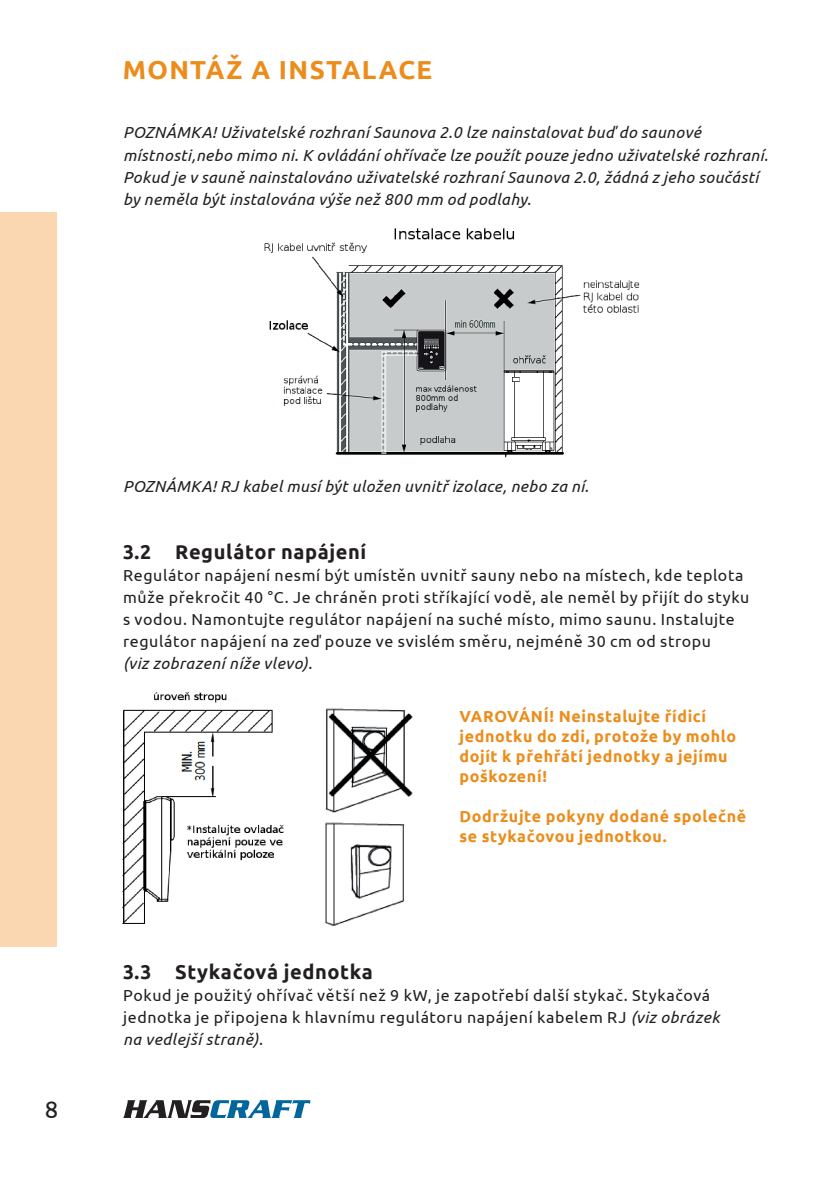
<style>
.page{position:relative;width:840px;height:1191px;background:#fff}
.page>*{position:absolute;margin:0;border:0;box-sizing:border-box;transform-origin:0 0}
.t1{font:700 26px "Ubuntu";letter-spacing:.05em;color:#eb8c1b}
.t2{font:24px "Ubuntu";color:#231f20}
.t3{font:700 20px "Ubuntu";letter-spacing:.03em;color:#231f20}
.t4{font:16px/22.2px "Ubuntu";letter-spacing:.035em;color:#231f20}
.t5{font:italic 16px/22.2px "Ubuntu";letter-spacing:.025em;color:#231f20}
.t6{font:700 16px/20px "Ubuntu";letter-spacing:.04em;color:#eb8c1b}
.s1{font-style:italic}
</style>
<div class="page">
<div style="left:0;top:213px;width:57px;height:734px;background:#fad7b1"></div>
<svg style="left:123px;top:1100px;width:187px;height:18px"></svg>
<img style="left:264px;top:228px;width:376px;height:230px">
<img style="left:122px;top:692px;width:162px;height:232px">
<img style="left:325px;top:708px;width:88px;height:105px">
<img style="left:325px;top:822px;width:80px;height:105px">
<h1 class="t1" style="left:123px;top:54px;width:311px">MONTÁŽ A INSTALACE</h1>
<p class="t5" style="left:123px;top:121px;width:646px">POZNÁMKA! Uživatelské rozhraní Saunova 2.0 lze nainstalovat buď do saunové místnosti,nebo mimo ni. K ovládání ohřívače lze použít pouze jedno uživatelské rozhraní.<br>Pokud je v sauně nainstalováno uživatelské rozhraní Saunova 2.0, žádná z jeho součástí by neměla být instalována výše než 800 mm od podlahy.</p>
<h2 class="t2" style="left:45px;top:1094px;width:15px">8</h2>
<p class="t5" style="left:123px;top:475px;width:467px">POZNÁMKA! RJ kabel musí být uložen uvnitř izolace, nebo za ní.</p>
<p class="t3" style="left:123px;top:539px;width:244px">3.2 Regulátor napájení</p>
<p class="t4" style="left:123px;top:563px;width:627px">Regulátor napájení nesmí být umístěn uvnitř sauny nebo na místech, kde teplota může překročit 40 °C. Je chráněn proti stříkající vodě, ale neměl by přijít do styku s vodou. Namontujte regulátor napájení na suché místo, mimo saunu. Instalujte regulátor napájení na zeď pouze ve svislém směru, nejméně 30 cm od stropu<br><span class="s1">(viz zobrazení níže vlevo)</span>.</p>
<p class="t6" style="left:459px;top:706px;width:278px">VAROVÁNÍ! Neinstalujte řídicí jednotku do zdi, protože by mohlo dojít k přehřátí jednotky a jejímu poškození!</p>
<p class="t6" style="left:459px;top:806px;width:288px">Dodržujte pokyny dodané společně se stykačovou jednotkou.</p>
<p class="t3" style="left:123px;top:959px;width:251px">3.3 Stykačová jednotka</p>
<p class="t4" style="left:123px;top:983px;width:598px">Pokud je použitý ohřívač větší než 9 kW, je zapotřebí další stykač. Stykačová jednotka je připojena k hlavnímu regulátoru napájení kabelem RJ <span class="s1">(viz obrázek na vedlejší straně)</span>.</p>
</div>
